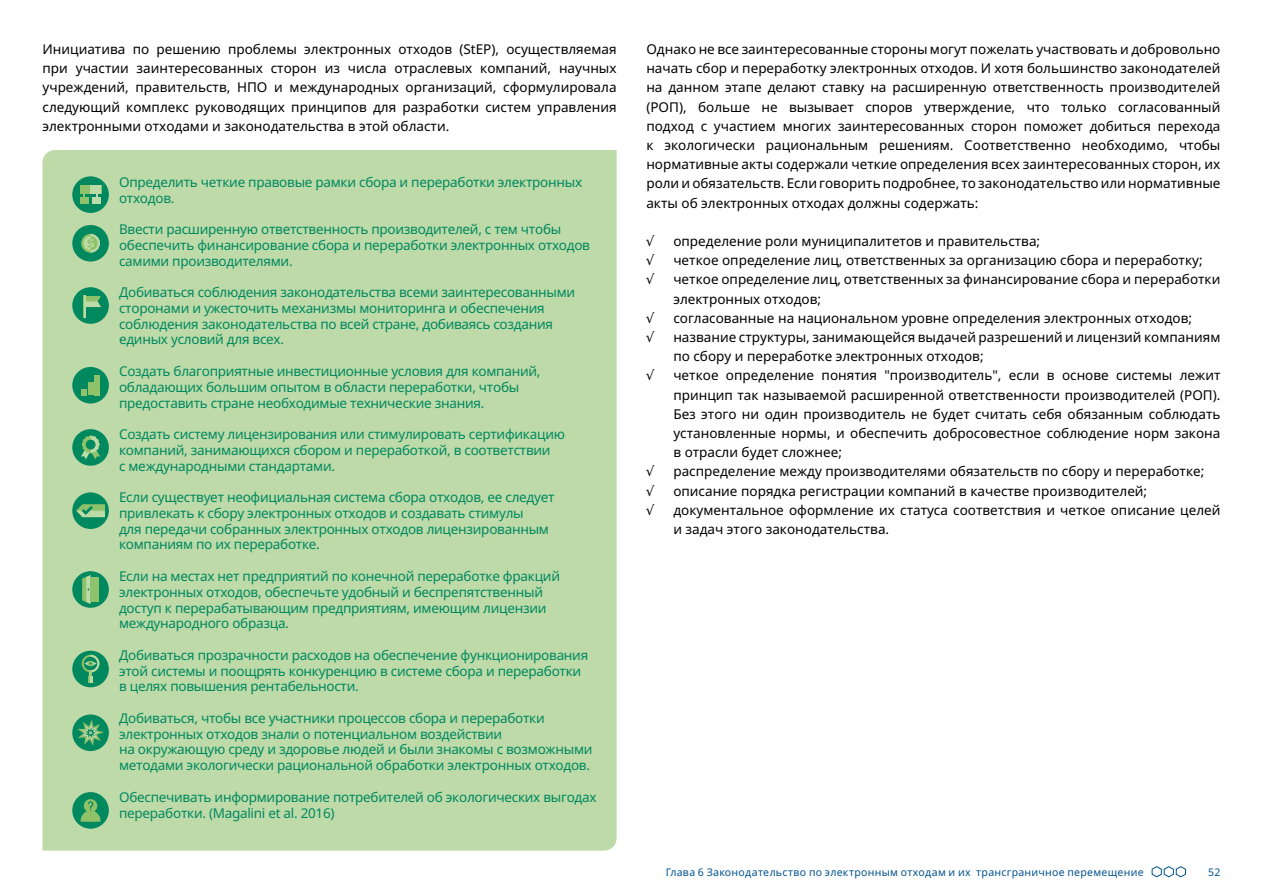
<style>
.page{position:relative;width:1263px;height:893px;background:#fff}
.page>*{position:absolute;margin:0;border:0;box-sizing:border-box;transform-origin:0 0}
.t1{font:13.5px/19.2px "Noto Sans";color:#000;text-align:justify}
.t2{font:13.5px/15.8px "Noto Sans";letter-spacing:-.02em;color:#00885f}
.t3{font:10.5px "Noto Sans";letter-spacing:.025em;color:#00538f}
</style>
<div class="page">
<svg style="left:1151px;top:866px;width:35px;height:12px"></svg>
<div style="left:43px;top:150px;width:574px;height:701px;background:#bddaa8"></div>
<div style="left:72px;top:176px;width:37px;height:37px;background:#00895e;border-radius:50%"></div>
<div style="left:80px;top:185px;width:21px;height:9px;background:#90c26a"></div>
<div style="left:90px;top:185px;width:11px;height:9px;background:#bcdba6"></div>
<div style="left:93px;top:197px;width:8px;height:7px;background:#bcdba6"></div>
<div style="left:80px;top:197px;width:9px;height:7px;background:#90c26a"></div>
<div style="left:72px;top:225px;width:37px;height:37px;background:#00895e;border-radius:50%"></div>
<svg style="left:81px;top:234px;width:19px;height:19px"></svg>
<div style="left:84px;top:236px;width:14px;height:14px;background:#bcdba6;border-radius:50%"></div>
<svg style="left:87px;top:234px;width:13px;height:19px"></svg>
<div style="left:72px;top:367px;width:37px;height:36px;background:#00895e;border-radius:50%"></div>
<div style="left:88px;top:382px;width:5px;height:13px;background:#90c26a"></div>
<svg style="left:81px;top:389px;width:6px;height:6px"></svg>
<div style="left:95px;top:375px;width:5px;height:20px;background:#90c26a"></div>
<div style="left:72px;top:429px;width:37px;height:37px;background:#00895e;border-radius:50%"></div>
<svg style="left:81px;top:435px;width:19px;height:24px"></svg>
<div style="left:86px;top:440px;width:10px;height:9px;background:#00895e;border-radius:50%"></div>
<div style="left:72px;top:492px;width:37px;height:37px;background:#00895e;border-radius:50%"></div>
<svg style="left:76px;top:504px;width:29px;height:13px"></svg>
<div style="left:72px;top:571px;width:37px;height:37px;background:#00895e;border-radius:50%"></div>
<div style="left:92px;top:578px;width:7px;height:24px;background:#90c26a"></div>
<svg style="left:82px;top:575px;width:9px;height:29px"></svg>
<div style="left:72px;top:651px;width:37px;height:36px;background:#00895e;border-radius:50%"></div>
<svg style="left:82px;top:655px;width:17px;height:28px"></svg>
<div style="left:72px;top:714px;width:37px;height:37px;background:#00895e;border-radius:50%"></div>
<svg style="left:77px;top:720px;width:27px;height:26px"></svg>
<div style="left:72px;top:792px;width:37px;height:37px;background:#00895e;border-radius:50%"></div>
<svg style="left:81px;top:799px;width:19px;height:23px"></svg>
<div style="left:72px;top:287px;width:37px;height:37px;background:#00895e;border-radius:50%"></div>
<svg style="left:86px;top:296px;width:15px;height:11px"></svg>
<hr style="left:83px;top:295px;width:3px;height:22px;background:#90c26a">
<hr style="left:84px;top:295px;width:2px;height:22px;background:#bcdba6">
<p class="t1" style="left:43px;top:40px;width:576px">Инициатива по решению проблемы электронных отходов (StEP), осуществляемая при участии заинтересованных сторон из числа отраслевых компаний, научных учреждений, правительств, НПО и международных организаций, сформулировала следующий комплекс руководящих принципов для разработки систем управления электронными отходами и законодательства в этой области.</p>
<p class="t1" style="left:646px;top:40px;width:576px">Однако не все заинтересованные стороны могут пожелать участвовать и добровольно начать сбор и переработку электронных отходов. И хотя большинство законодателей на данном этапе делают ставку на расширенную ответственность производителей (РОП), больше не вызывает споров утверждение, что только согласованный подход с участием многих заинтересованных сторон поможет добиться перехода к экологически рациональным решениям. Соответственно необходимо, чтобы нормативные акты содержали четкие определения всех заинтересованных сторон, их роли и обязательств. Если говорить подробнее, то законодательство или нормативные акты об электронных отходах должны содержать:</p>
<p class="t1" style="left:673px;top:232px;width:368px">определение роли муниципалитетов и правительства;</p>
<p class="t1" style="left:673px;top:251px;width:531px">четкое определение лиц, ответственных за организацию сбора и переработку;</p>
<p class="t1" style="left:673px;top:270px;width:549px">четкое определение лиц, ответственных за финансирование сбора и переработки электронных отходов;</p>
<p class="t1" style="left:673px;top:309px;width:520px">согласованные на национальном уровне определения электронных отходов;</p>
<p class="t1" style="left:673px;top:328px;width:549px">название структуры, занимающейся выдачей разрешений и лицензий компаниям по сбору и переработке электронных отходов;</p>
<p class="t1" style="left:673px;top:366px;width:549px">четкое определение понятия "производитель", если в основе системы лежит принцип так называемой расширенной ответственности производителей (РОП).<br>Без этого ни один производитель не будет считать себя обязанным соблюдать установленные нормы, и обеспечить добросовестное соблюдение норм закона в отрасли будет сложнее;</p>
<p class="t1" style="left:673px;top:462px;width:532px">распределение между производителями обязательств по сбору и переработке;</p>
<p class="t1" style="left:673px;top:481px;width:475px">описание порядка регистрации компаний в качестве производителей;</p>
<p class="t1" style="left:673px;top:501px;width:549px">документальное оформление их статуса соответствия и четкое описание целей и задач этого законодательства.</p>
<p class="t2" style="left:119px;top:174px;width:465px">Определить четкие правовые рамки сбора и переработки электронных отходов.</p>
<p class="t2" style="left:119px;top:222px;width:472px">Ввести расширенную ответственность производителей, с тем чтобы обеспечить финансирование сбора и переработки электронных отходов самими производителями.</p>
<p class="t2" style="left:119px;top:285px;width:458px">Добиваться соблюдения законодательства всеми заинтересованными сторонами и ужесточить механизмы мониторинга и обеспечения соблюдения законодательства по всей стране, добиваясь создания единых условий для всех.</p>
<p class="t2" style="left:119px;top:364px;width:423px">Создать благоприятные инвестиционные условия для компаний, обладающих большим опытом в области переработки, чтобы предоставить стране необходимые технические знания.</p>
<p class="t2" style="left:119px;top:427px;width:447px">Создать систему лицензирования или стимулировать сертификацию компаний, занимающихся сбором и переработкой, в соответствии<br>с международными стандартами.</p>
<p class="t2" style="left:119px;top:490px;width:437px">Если существует неофициальная система сбора отходов, ее следует привлекать к сбору электронных отходов и создавать стимулы<br>для передачи собранных электронных отходов лицензированным компаниям по их переработке.</p>
<p class="t2" style="left:119px;top:569px;width:442px">Если на местах нет предприятий по конечной переработке фракций электронных отходов, обеспечьте удобный и беспрепятственный доступ к перерабатывающим предприятиям, имеющим лицензии международного образца.</p>
<p class="t2" style="left:119px;top:647px;width:471px">Добиваться прозрачности расходов на обеспечение функционирования этой системы и поощрять конкуренцию в системе сбора и переработки в целях повышения рентабельности.</p>
<p class="t2" style="left:119px;top:710px;width:475px">Добиваться, чтобы все участники процессов сбора и переработки электронных отходов знали о потенциальном воздействии<br>на окружающую среду и здоровье людей и были знакомы с возможными методами экологически рациональной обработки электронных отходов.</p>
<p class="t2" style="left:119px;top:789px;width:479px">Обеспечивать информирование потребителей об экологических выгодах переработки. (Magalini et al. 2016)</p>
<p class="t3" style="left:666px;top:865px;width:479px">Глава 6 Законодательство по электронным отходам и их трансграничное перемещение</p>
<p class="t3" style="left:1208px;top:865px;width:14px">52</p>
</div>
